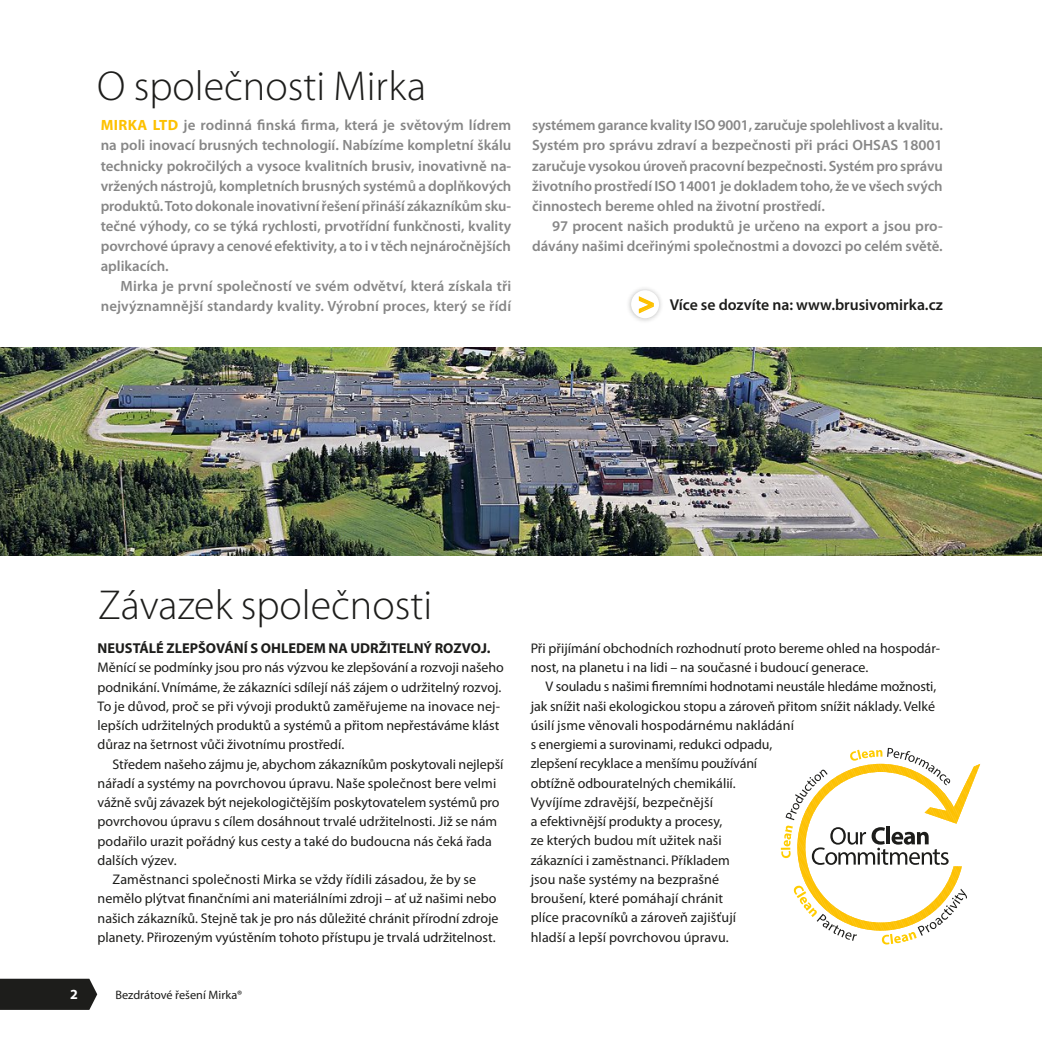
<style>
.page{position:relative;width:1042px;height:1042px;background:#fff}
.page>*{position:absolute;margin:0;border:0;box-sizing:border-box;transform-origin:0 0}
.t1{font:300 42px "Myriad Pro";color:#1d1d1b}
.t2{font:600 15.75px "Myriad Pro";color:#1d1d1b}
.t3{font:600 14.88px/20.1px "Myriad Pro";color:#878787;text-align:justify}
.t4{font:700 14.35px "Myriad Pro";color:#1d1d1b}
.t5{font:14px/19.2px "Myriad Pro";color:#1d1d1b}
.t6{font:700 14px "Myriad Pro";color:#fff}
.t7{font:12.25px "Myriad Pro";color:#1d1d1b}
.s1{font-weight:700;color:#fdc100}
.s2{font-weight:700;font-size:28.35px;color:#fdc100}
</style>
<div class="page">
<div style="left:626px;top:285px;width:38px;height:38px;background:#1d1d1b;opacity:.3"></div>
<div style="left:631px;top:290px;width:28px;height:28px;background:#fff;border-radius:50%"></div>
<svg style="left:638px;top:296px;width:17px;height:19px"></svg>
<svg style="left:781px;top:748px;width:199px;height:196px"></svg>
<img style="left:0;top:347px;width:1042px;height:209px">
<svg style="left:0;top:978px;width:97px;height:32px"></svg>
<h1 class="t1" style="left:97px;top:63px;width:330px">O společnosti Mirka</h1>
<p class="t3" style="left:101px;top:115px;width:412px"><span class="s1">MIRKA LTD</span> je rodinná finská firma, která je světovým lídrem na poli inovací brusných technologií. Nabízíme kompletní škálu technicky pokročilých a vysoce kvalitních brusiv, inovativně na&shy;vržených nástrojů, kompletních brusných systémů a doplňkových produktů. Toto dokonale inovativní řešení přináší zákazníkům sku&shy;tečné výhody, co se týká rychlosti, prvotřídní funkčnosti, kvality povrchové úpravy a cenové efektivity, a to i v těch nejnáročnějších aplikacích.</p>
<p class="t3" style="left:101px;top:276px;width:412px;text-align:right">Mirka je první společností ve svém odvětví, která získala tři nejvýznamnější standardy kvality. Výrobní proces, který se řídí</p>
<p class="t3" style="left:532px;top:115px;width:412px">systémem garance kvality ISO 9001, zaručuje spolehlivost a kvalitu.<br>Systém pro správu zdraví a bezpečnosti při práci OHSAS 18001 zaručuje vysokou úroveň pracovní bezpečnosti. Systém pro správu životního prostředí ISO 14001 je dokladem toho, že ve všech svých činnostech bereme ohled na životní prostředí.</p>
<p class="t3" style="left:532px;top:216px;width:412px;text-align:right">97 procent našich produktů je určeno na export a jsou pro&shy;dávány našimi dceřinými společnostmi a dovozci po celém světě.</p>
<p class="t2" style="left:638px;top:296px;width:306px"><span class="s2">&gt;</span> Více se dozvíte na: www.brusivomirka.cz</p>
<h1 class="t1" style="left:98px;top:582px;width:335px">Závazek společnosti</h1>
<p class="t4" style="left:98px;top:639px;width:395px">NEUSTÁLÉ ZLEPŠOVÁNÍ S OHLEDEM NA UDRŽITELNÝ ROZVOJ.</p>
<p class="t5" style="left:98px;top:658px;width:408px">Měnící se podmínky jsou pro nás výzvou ke zlepšování a rozvoji našeho podnikání. Vnímáme, že zákazníci sdílejí náš zájem o udržitelný rozvoj.<br>To je důvod, proč se při vývoji produktů zaměřujeme na inovace nej&shy;lepších udržitelných produktů a systémů a přitom nepřestáváme klást důraz na šetrnost vůči životnímu prostředí.</p>
<p class="t5" style="left:112px;top:754px;width:392px">Středem našeho zájmu je, abychom zákazníkům poskytovali nejlepší</p>
<p class="t5" style="left:98px;top:774px;width:400px">nářadí a systémy na povrchovou úpravu. Naše společnost bere velmi</p>
<p class="t5" style="left:98px;top:793px;width:403px">vážně svůj závazek být nejekologičtějším poskytovatelem systémů pro</p>
<p class="t5" style="left:98px;top:812px;width:401px">povrchovou úpravu s cílem dosáhnout trvalé udržitelnosti. Již se nám</p>
<p class="t5" style="left:98px;top:831px;width:396px">podařilo urazit pořádný kus cesty a také do budoucna nás čeká řada</p>
<p class="t5" style="left:98px;top:851px;width:80px">dalších výzev.</p>
<p class="t5" style="left:112px;top:870px;width:365px">Zaměstnanci společnosti Mirka se vždy řídili zásadou, že by se</p>
<p class="t5" style="left:98px;top:889px;width:400px">nemělo plýtvat finančními ani materiálními zdroji – ať už našimi nebo</p>
<p class="t5" style="left:98px;top:908px;width:402px">našich zákazníků. Stejně tak je pro nás důležité chránit přírodní zdroje</p>
<p class="t5" style="left:98px;top:928px;width:400px">planety. Přirozeným vyústěním tohoto přístupu je trvalá udržitelnost.</p>
<p class="t6" style="left:70px;top:985px;width:9px">2</p>
<p class="t7" style="left:115px;top:988px;width:129px">Bezdrátové řešení Mirka®</p>
<p class="t5" style="left:531px;top:639px;width:411px">Při přijímání obchodních rozhodnutí proto bereme ohled na hospodár&shy;nost, na planetu i na lidi – na současné i budoucí generace.</p>
<p class="t5" style="left:531px;top:677px;width:407px;text-indent:15px">V souladu s našimi firemními hodnotami neustále hledáme možnosti, jak snížit naši ekologickou stopu a zároveň přitom snížit náklady. Velké úsilí jsme věnovali hospodárnému nakládání<br>s energiemi a surovinami, redukci odpadu,<br>zlepšení recyklace a menšímu používání<br>obtížně odbouratelných chemikálií.<br>Vyvíjíme zdravější, bezpečnější<br>a efektivnější produkty a procesy,<br>ze kterých budou mít užitek naši<br>zákazníci i zaměstnanci. Příkladem<br>jsou naše systémy na bezprašné<br>broušení, které pomáhají chránit<br>plíce pracovníků a zároveň zajišťují<br>hladší a lepší povrchovou úpravu.</p>
</div>
